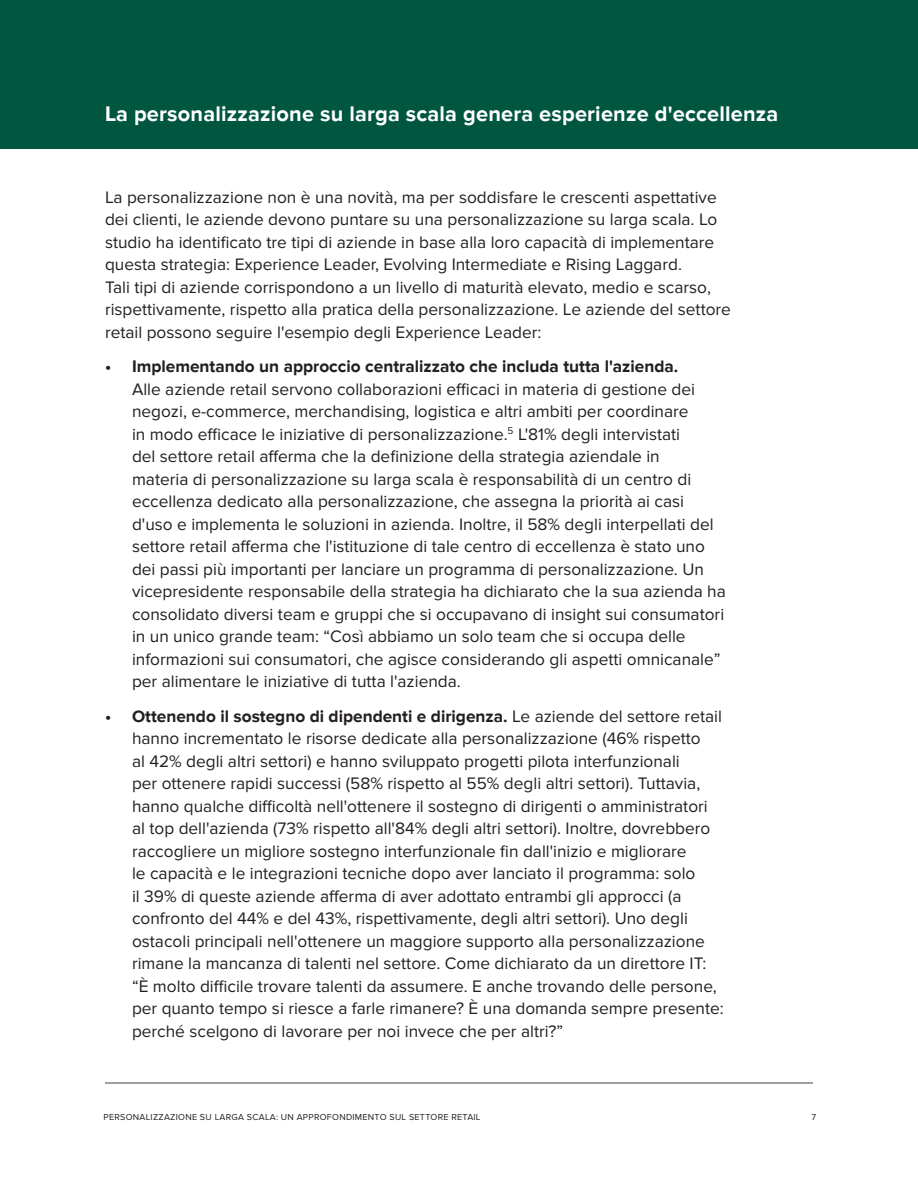
<style>
.page{position:relative;width:918px;height:1188px;background:#fff}
.page>*{position:absolute;margin:0;border:0;box-sizing:border-box;transform-origin:0 0}
.H1_W__Page_Header{font:700 21.75px "Proxima Nova";letter-spacing:.01em;color:#fff}
.Body_Copy{font:17.25px/22.5px "Proxima Nova";color:#231f20}
.t1{font:9px "Proxima Nova";letter-spacing:.03em;color:#231f20}
.s1{font-weight:700}
</style>
<div class="page">
<div style="left:0;top:0;width:918px;height:148px;background:#00563f"></div>
<hr style="left:105px;top:1082px;width:708px;height:2px;background:#828282">
<p class="H1_W__Page_Header" style="left:105px;top:101px;width:675px">La personalizzazione su larga scala genera esperienze d'eccellenza</p>
<p class="Body_Copy" style="left:105px;top:186px;width:628px">La personalizzazione non è una novità, ma per soddisfare le crescenti aspettative dei clienti, le aziende devono puntare su una personalizzazione su larga scala. Lo studio ha identificato tre tipi di aziende in base alla loro capacità di implementare questa strategia: Experience Leader, Evolving Intermediate e Rising Laggard.<br>Tali tipi di aziende corrispondono a un livello di maturità elevato, medio e scarso, rispettivamente, rispetto alla pratica della personalizzazione. Le aziende del settore retail possono seguire l'esempio degli Experience Leader:</p>
<p class="Body_Copy" style="left:132px;top:355px;width:595px;text-indent:-27px"><span class="s1">• Implementando un approccio centralizzato che includa tutta l'azienda.<br></span>Alle aziende retail servono collaborazioni efficaci in materia di gestione dei negozi, e-commerce, merchandising, logistica e altri ambiti per coordinare<br>in modo efficace le iniziative di personalizzazione.<sup>5</sup> L'81% degli intervistati<br>del settore retail afferma che la definizione della strategia aziendale in<br>materia di personalizzazione su larga scala è responsabilità di un centro di eccellenza dedicato alla personalizzazione, che assegna la priorità ai casi d'uso e implementa le soluzioni in azienda. Inoltre, il 58% degli interpellati del settore retail afferma che l'istituzione di tale centro di eccellenza è stato uno dei passi più importanti per lanciare un programma di personalizzazione. Un vicepresidente responsabile della strategia ha dichiarato che la sua azienda ha consolidato diversi team e gruppi che si occupavano di insight sui consumatori in un unico grande team: “Così abbiamo un solo team che si occupa delle informazioni sui consumatori, che agisce considerando gli aspetti omnicanale” per alimentare le iniziative di tutta l'azienda.</p>
<p class="Body_Copy" style="left:132px;top:705px;width:593px;text-indent:-27px"><span class="s1">• Ottenendo il sostegno di dipendenti e dirigenza.</span> Le aziende del settore retail hanno incrementato le risorse dedicate alla personalizzazione (46% rispetto<br>al 42% degli altri settori) e hanno sviluppato progetti pilota interfunzionali<br>per ottenere rapidi successi (58% rispetto al 55% degli altri settori). Tuttavia, hanno qualche difficoltà nell'ottenere il sostegno di dirigenti o amministratori al top dell'azienda (73% rispetto all'84% degli altri settori). Inoltre, dovrebbero raccogliere un migliore sostegno interfunzionale fin dall'inizio e migliorare<br>le capacità e le integrazioni tecniche dopo aver lanciato il programma: solo<br>il 39% di queste aziende afferma di aver adottato entrambi gli approcci (a confronto del 44% e del 43%, rispettivamente, degli altri settori). Uno degli ostacoli principali nell'ottenere un maggiore supporto alla personalizzazione rimane la mancanza di talenti nel settore. Come dichiarato da un direttore IT: “È molto difficile trovare talenti da assumere. E anche trovando delle persone, per quanto tempo si riesce a farle rimanere? È una domanda sempre presente: perché scelgono di lavorare per noi invece che per altri?”</p>
<p class="t1" style="left:104px;top:1112px;width:379px">PERSONALIZZAZIONE SU LARGA SCALA: UN APPROFONDIMENTO SUL SETTORE RETAIL</p>
<p class="t1" style="left:811px;top:1112px;width:6px">7</p>
</div>
